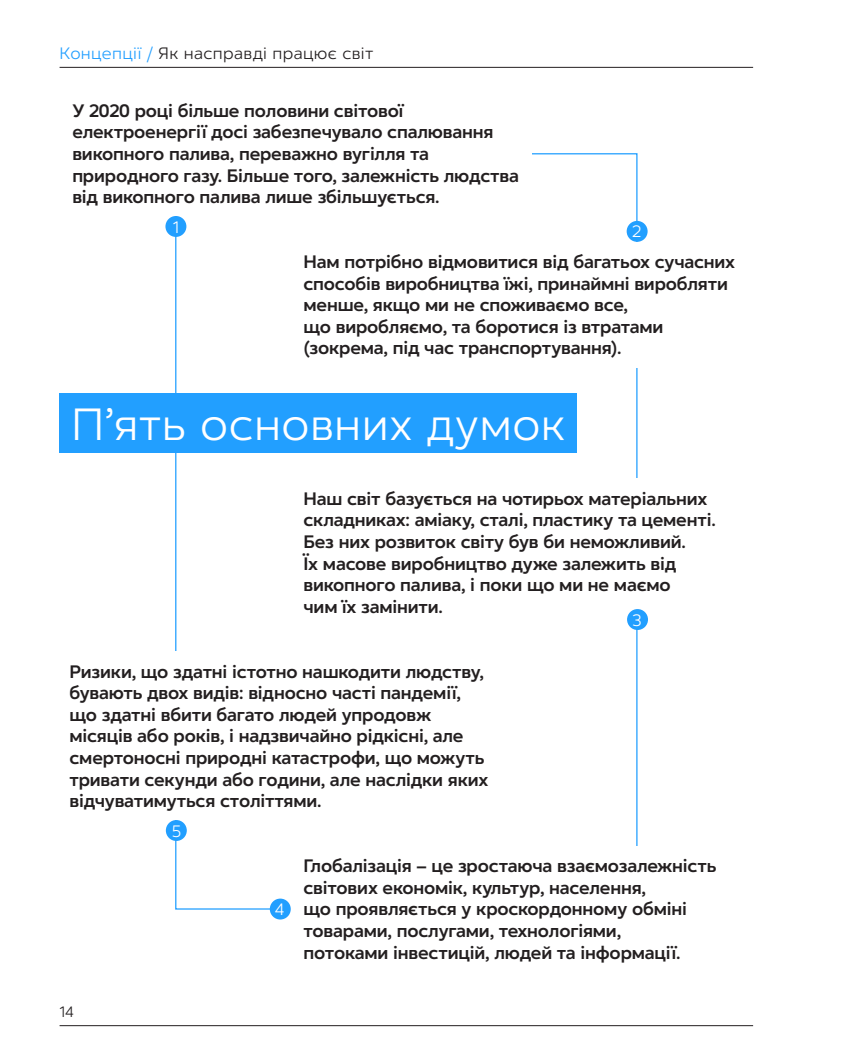
<style>
.page{position:relative;width:851px;height:1063px;background:#fff}
.page>*{position:absolute;margin:0;border:0;box-sizing:border-box;transform-origin:0 0}
.t1{font:45px "Kyivstar Sans 108 300";letter-spacing:.01em;color:#fff}
.Five{font:700 18px/21.6px "Kyivstar Sans 108 700";letter-spacing:-.01em;color:#231f20}
.t2{font:16.5px "Kyivstar Sans 108 300";letter-spacing:.02em;color:#231f20}
.t3{font:16.5px "Kyivstar Sans 108 300";color:#fff}
.t4{font:15px "Kyivstar Sans 108 300";color:#231f20}
.s1{color:#229fff}
</style>
<div class="page">
<div style="left:60px;top:393px;width:516px;height:59px;background:#229fff"></div>
<div style="left:165px;top:216px;width:21px;height:21px;background:#229fff;border-radius:50%"></div>
<div style="left:627px;top:609px;width:21px;height:21px;background:#229fff;border-radius:50%"></div>
<div style="left:270px;top:899px;width:21px;height:21px;background:#229fff;border-radius:50%"></div>
<div style="left:166px;top:820px;width:21px;height:21px;background:#229fff;border-radius:50%"></div>
<div style="left:626px;top:221px;width:21px;height:21px;background:#229fff;border-radius:50%"></div>
<hr style="left:60px;top:1025px;width:693px;height:1px;background:#231f20">
<hr style="left:60px;top:67px;width:693px;height:1px;background:#231f20">
<p class="t2" style="left:60px;top:45px;width:315px"><span class="s1">Концепції /</span> Як насправді працює світ</p>
<p class="Five" style="left:72px;top:101px;width:448px">У 2020 році більше половини світової електроенергії досі забезпечувало спалювання викопного палива, переважно вугілля та природного газу. Більше того, залежність людства від викопного палива лише збільшується.</p>
<p class="t3" style="left:173px;top:219px;width:8px">1</p>
<p class="t3" style="left:632px;top:223px;width:10px">2</p>
<p class="Five" style="left:303px;top:252px;width:433px">Нам потрібно відмовитися від багатьох сучасних способів виробництва їжі, принаймні виробляти менше, якщо ми не споживаємо все,<br>що виробляємо, та боротися із втратами (зокрема, під час транспортування).</p>
<p class="t1" style="left:71px;top:401px;width:496px">П’ять основних думок</p>
<p class="Five" style="left:303px;top:489px;width:413px">Наш світ базується на чотирьох матеріальних складниках: аміаку, сталі, пластику та цементі.<br>Без них розвиток світу був би неможливий.<br>Їх масове виробництво дуже залежить від викопного палива, і поки що ми не маємо<br>чим їх замінити.</p>
<p class="t3" style="left:632px;top:612px;width:11px">3</p>
<p class="Five" style="left:69px;top:662px;width:420px">Ризики, що здатні істотно нашкодити людству, бувають двох видів: відносно часті пандемії, що здатні вбити багато людей упродовж місяців або років, і надзвичайно рідкісні, але смертоносні природні катастрофи, що можуть тривати секунди або години, але наслідки яких відчуватимуться століттями.</p>
<p class="t4" style="left:60px;top:1004px;width:16px">14</p>
<p class="t3" style="left:172px;top:823px;width:11px">5</p>
<p class="t3" style="left:275px;top:901px;width:11px">4</p>
<p class="Five" style="left:303px;top:856px;width:414px">Глобалізація – це зростаюча взаємозалежність світових економік, культур, населення,<br>що проявляється у кроскордонному обміні товарами, послугами, технологіями,<br>потоками інвестицій, людей та інформації.</p>
</div>
